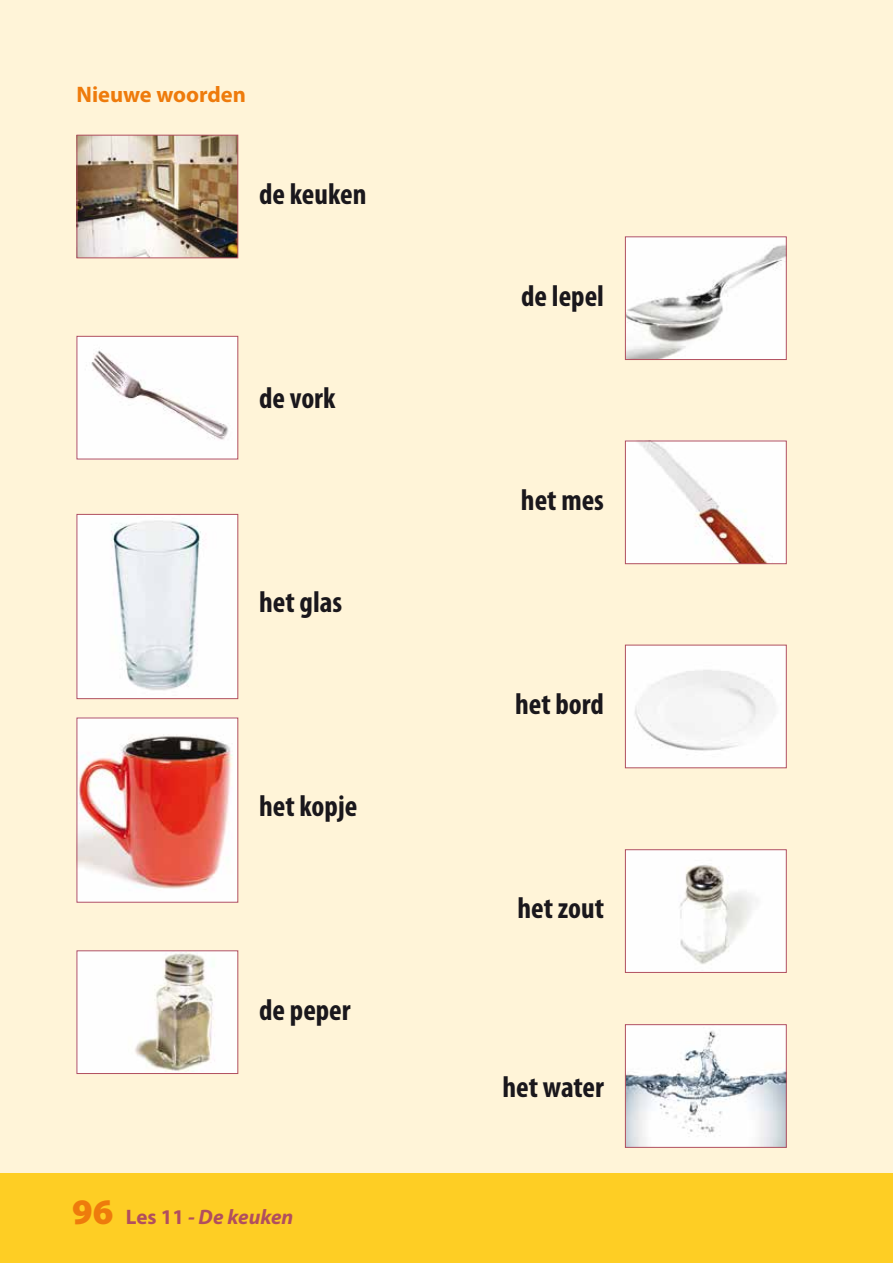
<style>
.page{position:relative;width:893px;height:1263px;background:#fff}
.page>*{position:absolute;margin:0;border:0;box-sizing:border-box;transform-origin:0 0}
.t1{font:900 36px "Myriad Pro";color:#ee7b0c}
.t2{font:700 condensed 30px "Myriad Pro";color:#1a171c}
.t3{font:700 22.5px "Myriad Pro";color:#ee7b0c}
.t4{font:italic 700 21px "Myriad Pro";color:#b14f5e}
.s1{font-style:normal}
</style>
<div class="page">
<div style="left:0;top:0;width:893px;height:1188px;background:#fff4d8"></div>
<div style="left:0;top:1174px;width:893px;height:89px;background:#fece24"></div>
<img style="left:79px;top:137px;width:157px;height:119px">
<div style="left:77px;top:135px;width:161px;height:123px;border:1px solid #b14f5e"></div>
<img style="left:627px;top:238px;width:158px;height:120px">
<div style="left:625px;top:236px;width:162px;height:124px;border:1px solid #b14f5e"></div>
<img style="left:79px;top:338px;width:157px;height:119px">
<div style="left:77px;top:336px;width:161px;height:123px;border:1px solid #b14f5e"></div>
<img style="left:627px;top:443px;width:158px;height:119px">
<div style="left:625px;top:441px;width:162px;height:123px;border:1px solid #b14f5e"></div>
<img style="left:79px;top:516px;width:157px;height:181px">
<div style="left:77px;top:514px;width:161px;height:185px;border:1px solid #b14f5e"></div>
<img style="left:627px;top:647px;width:158px;height:119px">
<div style="left:625px;top:645px;width:162px;height:123px;border:1px solid #b14f5e"></div>
<img style="left:79px;top:720px;width:157px;height:180px">
<img style="left:627px;top:851px;width:158px;height:120px">
<div style="left:625px;top:849px;width:162px;height:124px;border:1px solid #b14f5e"></div>
<img style="left:79px;top:952px;width:157px;height:120px">
<div style="left:77px;top:950px;width:161px;height:124px;border:1px solid #b14f5e"></div>
<img style="left:627px;top:1026px;width:158px;height:120px">
<div style="left:625px;top:1024px;width:162px;height:124px;border:1px solid #b14f5e"></div>
<p class="t3" style="left:77px;top:82px;width:171px">Nieuwe woorden</p>
<p class="t2" style="left:259px;top:177px;width:109px">de keuken</p>
<p class="t2" style="left:259px;top:381px;width:78px">de vork</p>
<p class="t2" style="left:259px;top:585px;width:84px">het glas</p>
<p class="t2" style="left:259px;top:789px;width:100px">het kopje</p>
<p class="t2" style="left:259px;top:993px;width:93px">de peper</p>
<p class="t1" style="left:72px;top:1191px;width:43px">96</p>
<p class="t4" style="left:126px;top:1205px;width:169px"><span class="s1">Les 11</span> - De keuken</p>
<p class="t2" style="left:521px;top:279px;width:84px">de lepel</p>
<p class="t2" style="left:521px;top:483px;width:85px">het mes</p>
<p class="t2" style="left:515px;top:687px;width:90px">het bord</p>
<p class="t2" style="left:517px;top:891px;width:88px">het zout</p>
<p class="t2" style="left:502px;top:1070px;width:103px">het water</p>
</div>
